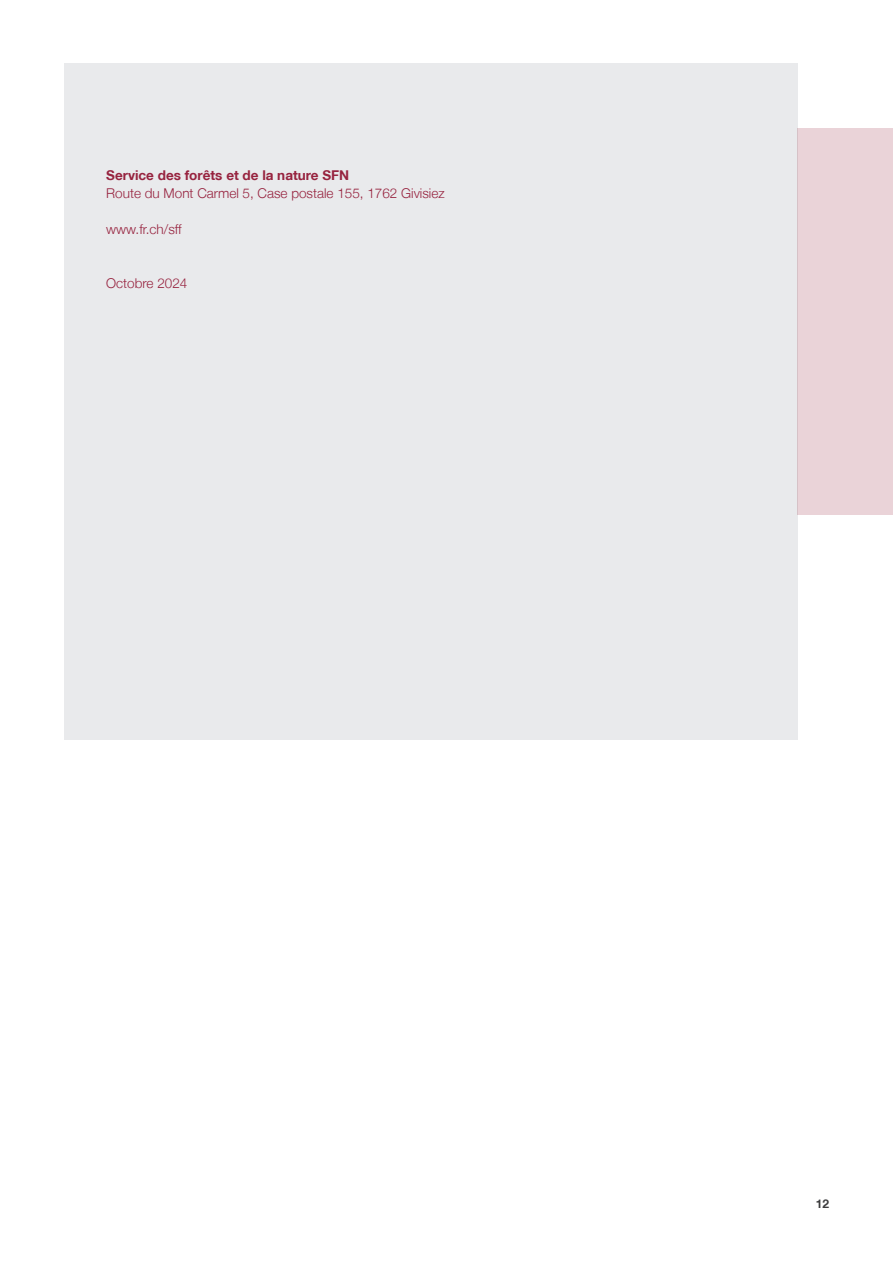
<style>
.page{position:relative;width:893px;height:1263px;background:#fff}
.page>*{position:absolute;margin:0;border:0;box-sizing:border-box;transform-origin:0 0}
.t1{font:300 13.5px "Helvetica Neue LT";color:#97233f}
.t2{font:700 13.5px "Helvetica Neue LT";color:#97233f}
.t3{font:700 12px "Helvetica Neue LT";color:#3e3e3f}
</style>
<div class="page">
<div style="left:64px;top:64px;width:733px;height:676px;background:#e6e7e9"></div>
<div style="left:797px;top:128px;width:96px;height:386px;background:#ead3d8"></div>
<p class="t2" style="left:106px;top:167px;width:244px">Service des forêts et de la nature SFN</p>
<p class="t1" style="left:106px;top:185px;width:340px">Route du Mont Carmel 5, Case postale 155, 1762 Givisiez</p>
<p class="t1" style="left:106px;top:221px;width:77px">www.fr.ch/sff</p>
<p class="t1" style="left:106px;top:275px;width:83px">Octobre 2024</p>
<p class="t3" style="left:816px;top:1196px;width:15px">12</p>
</div>
